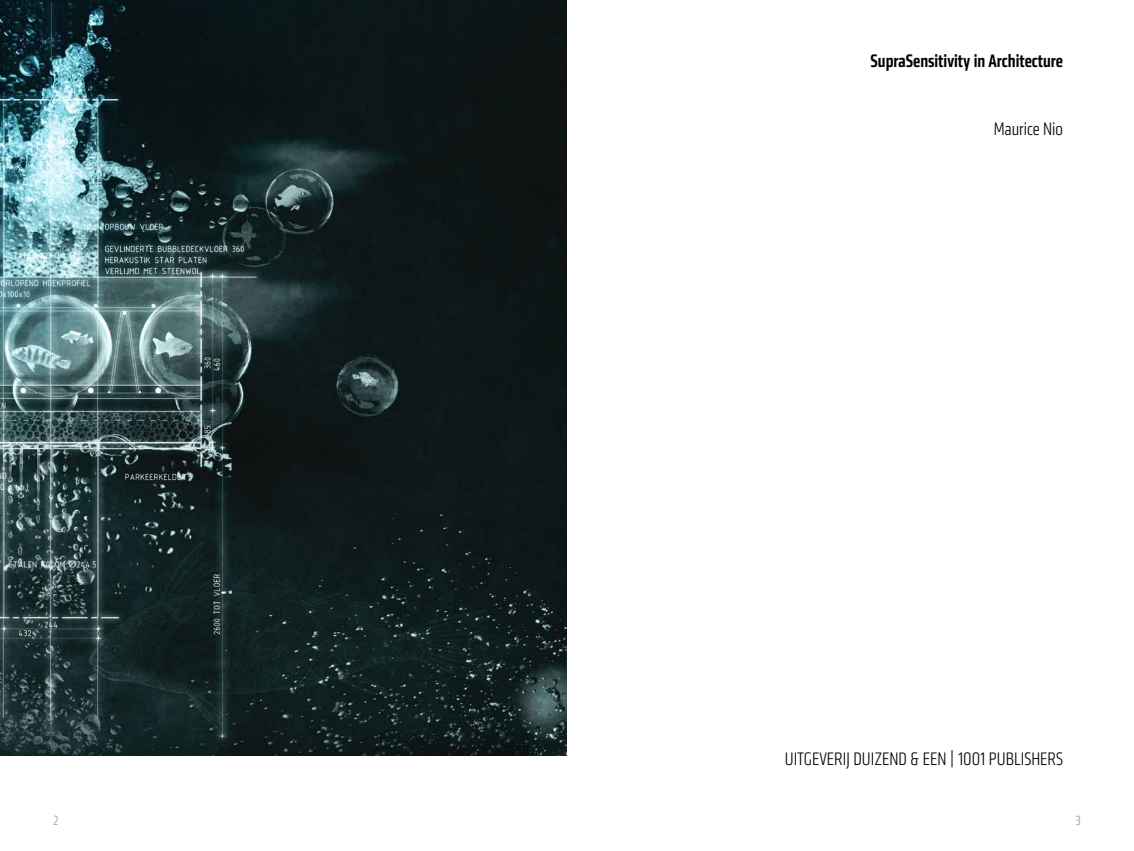
<style>
.page{position:relative;width:1134px;height:851px;background:#fff}
.page>*{position:absolute;margin:0;border:0;box-sizing:border-box;transform-origin:0 0}
.t1{font:300 condensed 18.75px "Klavika";color:#000}
.t2{font:500 condensed 18.75px "Klavika";color:#000}
.t3{font:300 condensed 13.75px "Klavika";color:#939598}
</style>
<div class="page">
<img style="left:0;top:0;width:567px;height:755px">
<p class="t2" style="left:871px;top:49px;width:194px">SupraSensitivity in Architecture</p>
<p class="t1" style="left:994px;top:118px;width:71px">Maurice Nio</p>
<p class="t1" style="left:785px;top:748px;width:280px">UITGEVERIJ DUIZEND &amp; EEN | 1001 PUBLISHERS</p>
<p class="t3" style="left:53px;top:813px;width:7px">2</p>
<p class="t3" style="left:1075px;top:813px;width:7px">3</p>
</div>
